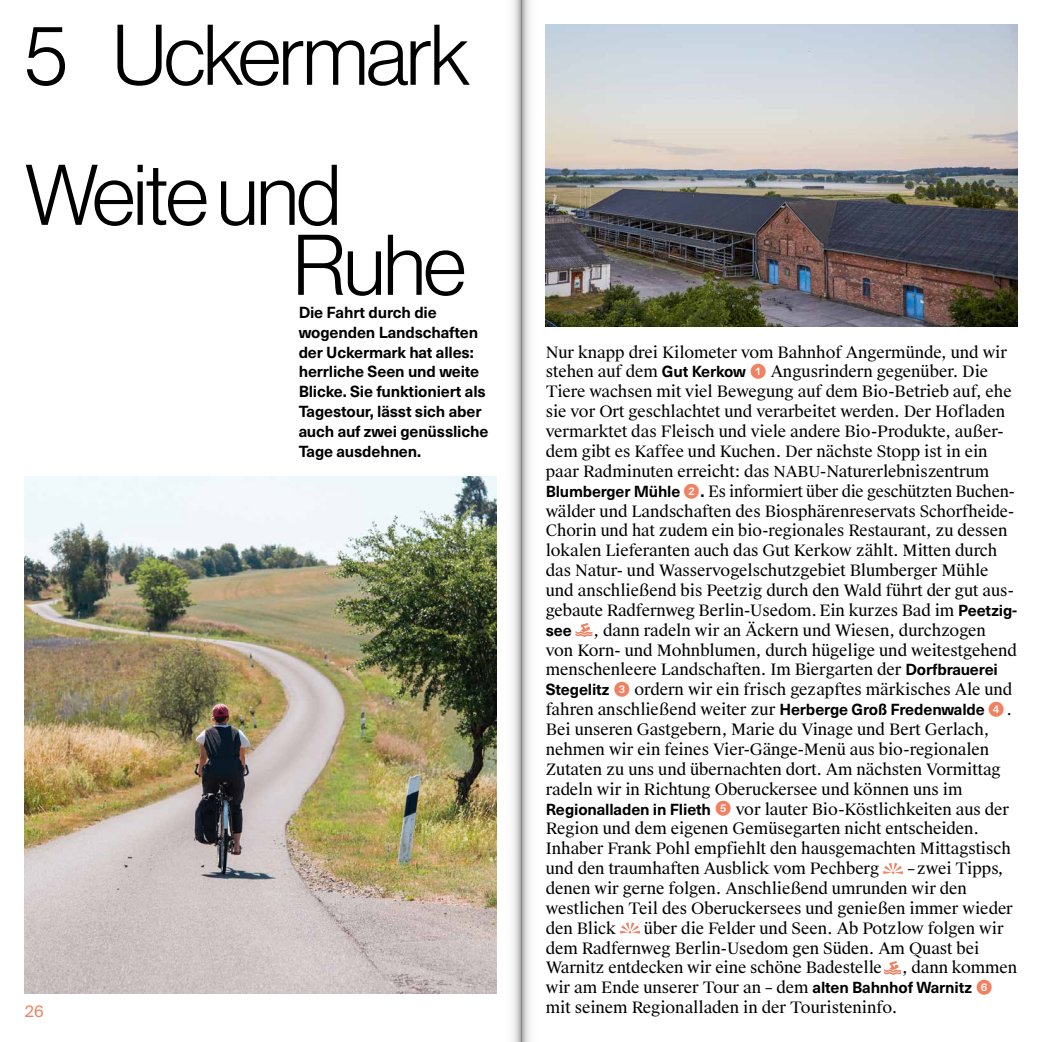
<style>
.page{position:relative;width:1042px;height:1042px;background:#fff}
.page>*{position:absolute;margin:0;border:0;box-sizing:border-box;transform-origin:0 0}
.t1{font:300 84px/140px "Haas Grot Disp 45";letter-spacing:-.025em;color:#000}
.t2{font:15.75px/19.9px "Suisse Works";letter-spacing:-.005em;color:#000}
.t3{font:700 15.75px/19.8px "Neue Haas Unica Pro";letter-spacing:-.01em;color:#000}
.t4{font:15.75px "Suisse Intl";color:#f08262}
.s1{font-family:"Neue Haas Unica Pro";font-weight:700}
.s2{font-family:"Favorit";font-size:19.25px;color:#f08262}
.s3{font-size:15.22px}
</style>
<div class="page">
<img style="left:25px;top:477px;width:471px;height:516px">
<img style="left:546px;top:25px;width:471px;height:301px">
<svg style="left:575px;top:623px;width:17px;height:14px"></svg>
<svg style="left:884px;top:961px;width:17px;height:13px"></svg>
<svg style="left:620px;top:922px;width:20px;height:11px"></svg>
<svg style="left:883px;top:863px;width:20px;height:11px"></svg>
<svg style="left:496px;top:0;width:25px;height:1042px"></svg>
<svg style="left:521px;top:0;width:25px;height:1042px"></svg>
<h1 class="t1" style="left:25px;top:-15px;width:447px">5 Uckermark<br>Weite und</h1>
<h1 class="t1" style="left:293px;top:195px;width:175px">Ruhe</h1>
<p class="t3" style="left:299px;top:302px;width:191px">Die Fahrt durch die wogenden Landschaften der Uckermark hat alles: herrliche Seen und weite<br>Blicke. Sie funktioniert als<br>Tagestour, lässt sich aber auch auf zwei genüssliche<br>Tage ausdehnen.</p>
<p class="t4" style="left:25px;top:1002px;width:20px">26</p>
<p class="t2" style="left:546px;top:342px;width:473px">Nur knapp drei Kilometer vom Bahnhof Angermünde, und wir stehen auf dem <span class="s1">Gut Kerkow</span> <span class="s2">➊</span> Angusrindern gegenüber. Die Tiere wachsen mit viel Bewegung auf dem Bio-Betrieb auf, ehe sie vor Ort geschlachtet und verarbeitet werden. Der Hofladen vermarktet das Fleisch und viele andere Bio-Produkte, außer&shy;dem gibt es Kaffee und Kuchen. Der nächste Stopp ist in ein paar Radminuten erreicht: das <span class="s3">NABU</span>-Naturerlebniszentrum <span class="s1">Blumberger Mühle</span> <span class="s2">➋</span><span class="s1">.</span> Es informiert über die geschützten Buchen&shy;wälder und Landschaften des Biosphärenreservats Schorfheide-Chorin und hat zudem ein bio-regionales Restaurant, zu dessen lokalen Lieferanten auch das Gut Kerkow zählt. Mitten durch das Natur- und Wasservogelschutzgebiet Blumberger Mühle und anschließend bis Peetzig durch den Wald führt der gut aus&shy;gebaute Radfernweg Berlin-Usedom. Ein kurzes Bad im <span class="s1">Peetzig-</span></p>
<p class="t3" style="left:546px;top:620px;width:28px">see</p>
<p class="t2" style="left:546px;top:620px;width:473px;text-indent:48px">, dann radeln wir an Äckern und Wiesen, durchzogen von Korn- und Mohnblumen, durch hügelige und weitestgehend menschenleere Landschaften. Im Biergarten der <span class="s1">Dorfbrauerei Stegelitz</span> <span class="s2">➌</span> ordern wir ein frisch gezapftes märkisches Ale und fahren anschließend weiter zur <span class="s1">Herberge Groß Fredenwalde</span> <span class="s2">➍</span> .<br>Bei unseren Gastgebern, Marie du Vinage und Bert Gerlach, nehmen wir ein feines Vier-Gänge-Menü aus bio-regionalen Zutaten zu uns und übernachten dort. Am nächsten Vormittag radeln wir in Richtung Oberuckersee und können uns im <span class="s1">Regionalladen in Flieth</span> <span class="s2">➎</span> vor lauter Bio-Köstlichkeiten aus der Region und dem eigenen Gemüsegarten nicht entscheiden.<br>Inhaber Frank Pohl empfiehlt den hausgemachten Mittagstisch und den traumhaften Ausblick vom Pechberg</p>
<p class="t2" style="left:546px;top:859px;width:469px;text-indent:362px">–zwei Tipps, denen wir gerne folgen. Anschließend umrunden wir den westlichen Teil des Oberuckersees und genießen immer wieder den Blick</p>
<p class="t2" style="left:546px;top:918px;width:459px;text-indent:98px">über die Felder und Seen. Ab Potzlow folgen wir dem Radfernweg Berlin-Usedom gen Süden. Am Quast bei<br>Warnitz entdecken wir eine schöne Badestelle</p>
<p class="t2" style="left:546px;top:958px;width:473px;text-indent:356px">, dann kommen wir am Ende unserer Tour an – dem <span class="s1">alten Bahnhof Warnitz</span> <span class="s2">➏ </span>mit seinem Regionalladen in der Touristeninfo.</p>
</div>
